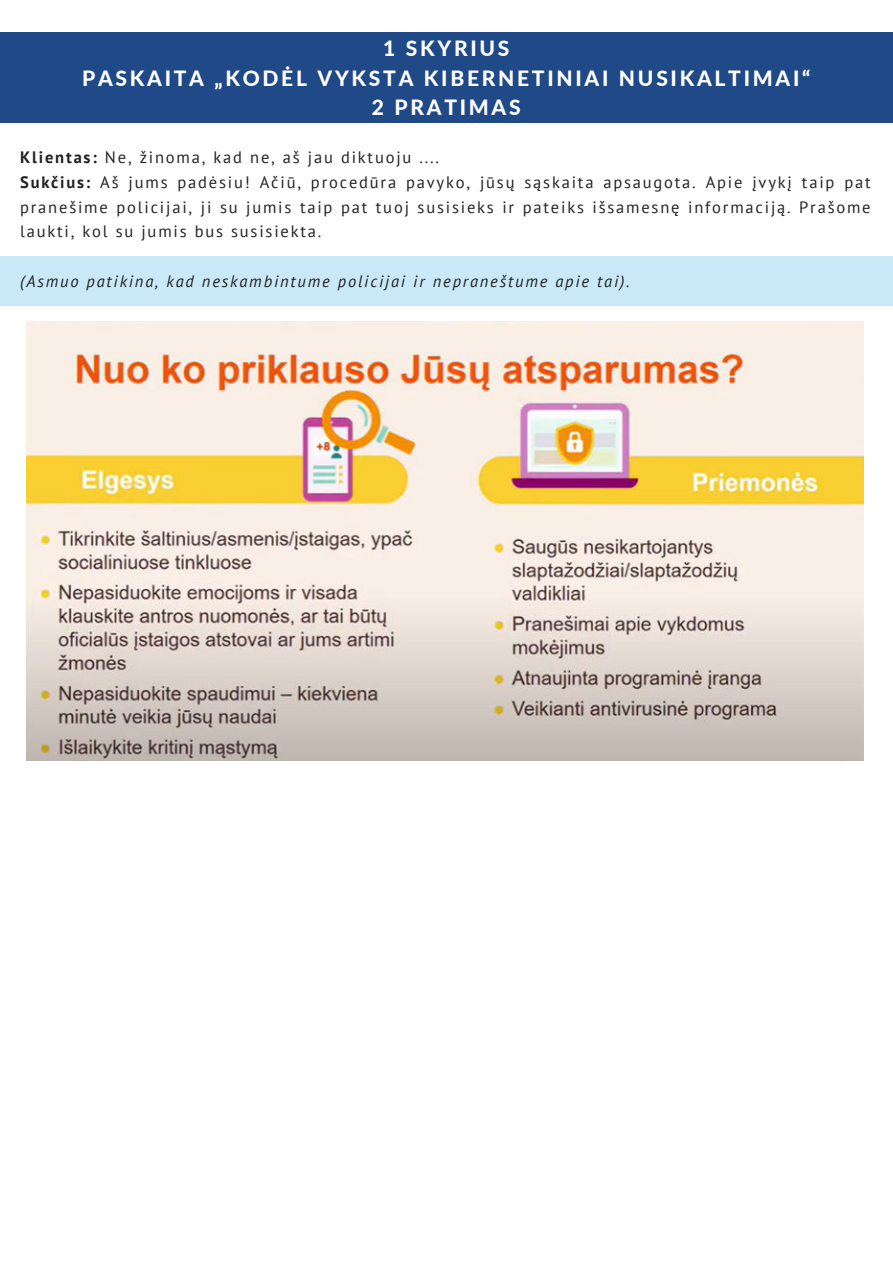
<style>
.page{position:relative;width:893px;height:1264px;background:#fff}
.page>*{position:absolute;margin:0;border:0;box-sizing:border-box;transform-origin:0 0}
.t1{font:800 21px/29.2px "Lato";letter-spacing:.13em;color:#fff;text-align:center}
.t2{font:16.5px/24.8px "PT Sans";letter-spacing:.11em;color:#222}
.t3{font:italic 16.5px "PT Sans";letter-spacing:.11em;color:#222}
.s1{font-weight:700}
</style>
<div class="page">
<div style="left:0;top:32px;width:892px;height:90px;background:#204a87"></div>
<div style="left:0;top:256px;width:892px;height:50px;background:#cae9f8"></div>
<img style="left:27px;top:322px;width:836px;height:438px">
<p class="t1" style="left:82px;top:33px;width:729px">1 SKYRIUS<br>PASKAITA „KODĖL VYKSTA KIBERNETINIAI NUSIKALTIMAI“<br>2 PRATIMAS</p>
<p class="t2" style="left:20px;top:145px;width:852px"><span class="s1">Klientas:</span> Ne, žinoma, kad ne, aš jau diktuoju ....<br><span class="s1">Sukčius:</span> Aš jums padėsiu! Ačiū, procedūra pavyko, jūsų sąskaita apsaugota. Apie įvykį taip pat pranešime policijai, ji su jumis taip pat tuoj susisieks ir pateiks išsamesnę informaciją. Prašome laukti, kol su jumis bus susisiekta.</p>
<p class="t3" style="left:20px;top:271px;width:611px">(Asmuo patikina, kad neskambintume policijai ir nepraneštume apie tai).</p>
</div>
